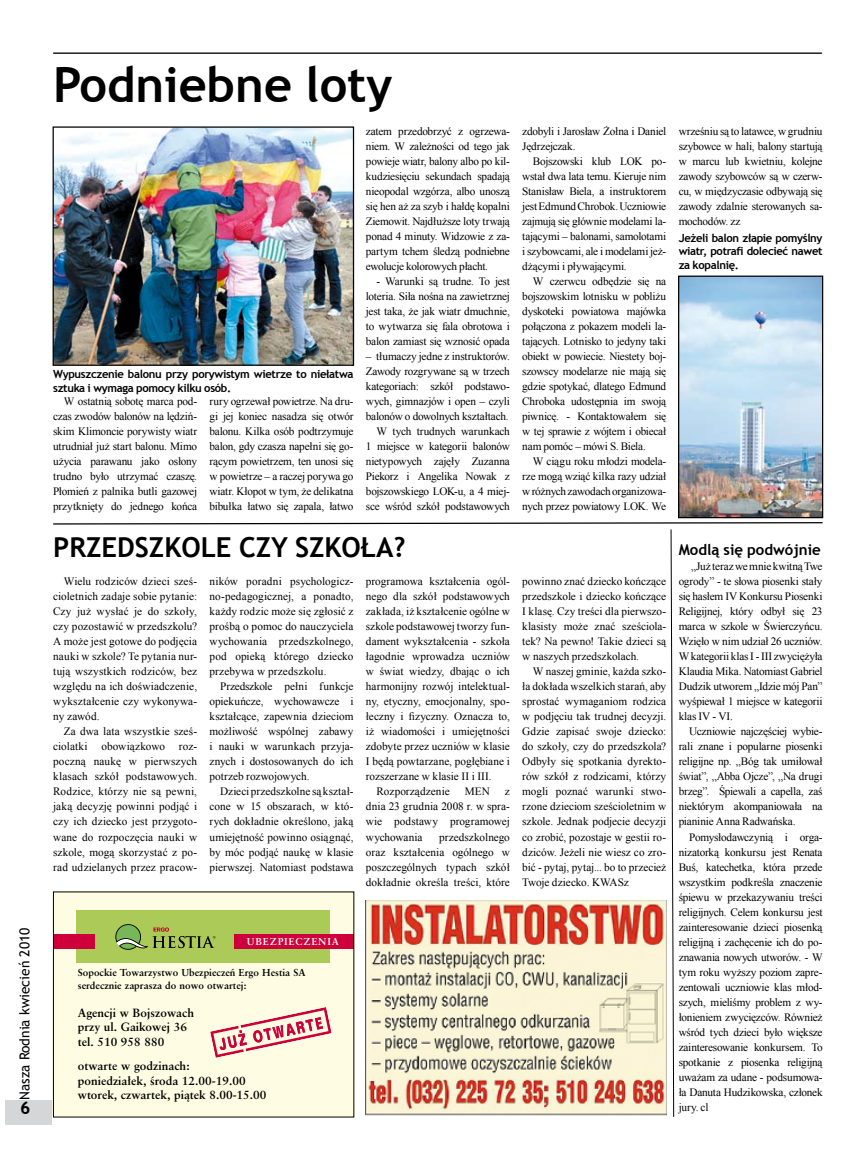
<style>
.page{position:relative;width:851px;height:1170px;background:#fff}
.page>*{position:absolute;margin:0;border:0;box-sizing:border-box;transform-origin:0 0}
.t1{font:700 48.75px "Trebuchet MS";color:#000}
.t2{font:700 27.5px "Trebuchet MS";color:#000}
.t3{font:700 15px "Trebuchet MS";color:#000}
.t4{font:13.75px "Trebuchet MS";color:#000}
.t5{font:700 12px/14.6px "Classical Garamond PL";color:#000}
.t6{font:11.25px/15px "Times New Roman";letter-spacing:-.01em;color:#000;text-align:justify}
.t7{font:700 11.25px/13.8px "Trebuchet MS";letter-spacing:-.03em;color:#000}
.t8{font:700 10.12px/13.2px "Classical Garamond PL";color:#000}
.t9{font:700 10px "Classical Garamond PL";letter-spacing:.08em;color:#fff}
</style>
<div class="page">
<div style="left:5px;top:1100px;width:46px;height:25px;background:#d5d6d7"></div>
<hr style="left:53px;top:53px;width:769px;height:1px;background:#d5d6d7">
<hr style="left:53px;top:53px;width:768px;height:1px;background:#000">
<img style="left:55px;top:128px;width:297px;height:236px">
<div style="left:53px;top:126px;width:301px;height:240px;border:1px solid #000"></div>
<img style="left:680px;top:277px;width:141px;height:239px">
<div style="left:678px;top:275px;width:145px;height:243px;border:1px solid #000"></div>
<svg style="left:52px;top:522px;width:771px;height:595px"></svg>
<p class="t4" style="left:16px;top:1099px;width:173px;rotate:-90deg">Nasza Rodnia kwiecień 2010</p>
<h1 class="t1" style="left:53px;top:54px;width:341px">Podniebne loty</h1>
<p class="t7" style="left:53px;top:367px;width:302px">Wypuszczenie balonu przy porywistym wietrze to niełatwa sztuka i wymaga pomocy kilku osób.</p>
<p class="t6" style="left:53px;top:394px;width:145px;text-indent:11px">W ostatnią sobotę marca pod&shy;czas zwodów balonów na lędziń&shy;skim Klimoncie porywisty wiatr utrudniał już start balonu. Mimo użycia parawanu jako osłony trudno było utrzymać czaszę.<br>Płomień z palnika butli gazowej przytknięty do jednego końca</p>
<p class="t6" style="left:209px;top:394px;width:145px">rury ogrzewał powietrze. Na dru&shy;gi jej koniec nasadza się otwór balonu. Kilka osób podtrzymuje balon, gdy czasza napełni się go&shy;rącym powietrzem, ten unosi się w powietrze – a raczej porywa go wiatr. Kłopot w tym, że delikatna bibułka łatwo się zapala, łatwo</p>
<p class="t6" style="left:366px;top:124px;width:145px">zatem przedobrzyć z ogrzewa&shy;niem. W zależności od tego jak powieje wiatr, balony albo po kil&shy;kudziesięciu sekundach spadają nieopodal wzgórza, albo unoszą się hen aż za szyb i hałdę kopalni Ziemowit. Najdłuższe loty trwają ponad 4 minuty. Widzowie z za&shy;partym tchem śledzą podniebne ewolucje kolorowych płacht.</p>
<p class="t6" style="left:366px;top:274px;width:145px;text-indent:11px">- Warunki są trudne. To jest loteria. Siła nośna na zawietrznej jest taka, że jak wiatr dmuchnie, to wytwarza się fala obrotowa i balon zamiast się wznosić opada</p>
<p class="t6" style="left:366px;top:349px;width:145px;text-align:right">– tłumaczy jedne z instruktorów.<br>Zawody rozgrywane są w trzech kategoriach: szkół podstawo&shy;wych, gimnazjów i open – czyli balonów o dowolnych kształtach.<br>W tych trudnych warunkach<br>1 miejsce w kategorii balonów nietypowych zajęły Zuzanna<br>Piekorz i Angelika Nowak z bojszowskiego LOK-u, a 4 miej&shy;sce wśród szkół podstawowych</p>
<h2 class="t2" style="left:53px;top:530px;width:354px">PRZEDSZKOLE CZY SZKOŁA?</h2>
<p class="t6" style="left:53px;top:574px;width:145px;text-indent:11px">Wielu rodziców dzieci sześ&shy;cioletnich zadaje sobie pytanie:<br>Czy już wysłać je do szkoły, czy pozostawić w przedszkolu?<br>A może jest gotowe do podjęcia nauki w szkole? Te pytania nur&shy;tują wszystkich rodziców, bez względu na ich doświadczenie, wykształcenie czy wykonywa&shy;ny zawód.</p>
<p class="t6" style="left:53px;top:724px;width:145px;text-indent:11px">Za dwa lata wszystkie sześ&shy;ciolatki obowiązkowo roz&shy;poczną naukę w pierwszych klasach szkół podstawowych.<br>Rodzice, którzy nie są pewni, jaką decyzję powinni podjąć i czy ich dziecko jest przygoto&shy;wane do rozpoczęcia nauki w szkole, mogą skorzystać z po&shy;rad udzielanych przez pracow-</p>
<p class="t6" style="left:209px;top:574px;width:145px">ników poradni psychologicz&shy;no-pedagogicznej, a ponadto, każdy rodzic może się zgłosić z prośbą o pomoc do nauczyciela wychowania przedszkolnego, pod opieką którego dziecko przebywa w przedszkolu.</p>
<p class="t6" style="left:209px;top:679px;width:145px;text-indent:11px">Przedszkole pełni funkcje opiekuńcze, wychowawcze i kształcące, zapewnia dzieciom możliwość wspólnej zabawy i nauki w warunkach przyja&shy;znych i dostosowanych do ich potrzeb rozwojowych.</p>
<p class="t6" style="left:209px;top:784px;width:145px;text-indent:11px">Dzieci przedszkolne są kształ&shy;cone w 15 obszarach, w któ&shy;rych dokładnie określono, jaką umiejętność powinno osiągnąć, by móc podjąć naukę w klasie pierwszej. Natomiast podstawa</p>
<p class="t6" style="left:366px;top:574px;width:145px">programowa kształcenia ogól-</p>
<p class="t6" style="left:366px;top:589px;width:145px">nego dla szkół podstawowych</p>
<p class="t6" style="left:366px;top:604px;width:145px">zakłada, iż kształcenie ogólne w</p>
<p class="t6" style="left:366px;top:619px;width:145px">szkole podstawowej tworzy fun-</p>
<p class="t6" style="left:366px;top:634px;width:145px">dament wykształcenia - szkoła</p>
<p class="t6" style="left:366px;top:649px;width:145px">łagodnie wprowadza uczniów</p>
<p class="t6" style="left:366px;top:664px;width:145px">w świat wiedzy, dbając o ich</p>
<p class="t6" style="left:366px;top:679px;width:145px">harmonijny rozwój intelektual-</p>
<p class="t6" style="left:366px;top:694px;width:145px">ny, etyczny, emocjonalny, spo-</p>
<p class="t6" style="left:366px;top:709px;width:145px">łeczny i fizyczny. Oznacza to,</p>
<p class="t6" style="left:366px;top:724px;width:145px">iż wiadomości i umiejętności</p>
<p class="t6" style="left:366px;top:739px;width:145px">zdobyte przez uczniów w klasie</p>
<p class="t6" style="left:366px;top:754px;width:145px">I będą powtarzane, pogłębiane i</p>
<p class="t6" style="left:366px;top:769px;width:127px">rozszerzane w klasie II i III.</p>
<p class="t6" style="left:376px;top:784px;width:75px">Rozporządzenie</p>
<p class="t6" style="left:464px;top:784px;width:27px">MEN</p>
<p class="t6" style="left:366px;top:784px;width:145px;text-indent:139px">z dnia 23 grudnia 2008 r. w spra&shy;wie podstawy programowej wychowania</p>
<p class="t6" style="left:366px;top:829px;width:145px;text-indent:73px">przedszkolnego oraz kształcenia ogólnego w poszczególnych typach szkół dokładnie określa treści, które</p>
<p class="t6" style="left:522px;top:124px;width:145px">zdobyli i Jarosław Żołna i Daniel<br>Jędrzejczak.</p>
<p class="t6" style="left:522px;top:154px;width:145px;text-indent:11px">Bojszowski klub LOK po&shy;wstał dwa lata temu. Kieruje nim Stanisław Biela, a instruktorem jest Edmund Chrobok. Uczniowie zajmują się głównie modelami la&shy;tającymi – balonami, samolotami i szybowcami, ale i modelami jeż&shy;dżącymi i pływającymi.</p>
<p class="t6" style="left:522px;top:274px;width:145px;text-indent:11px">W czerwcu odbędzie się na bojszowskim lotnisku w pobliżu dyskoteki powiatowa majówka połączona z pokazem modeli la&shy;tających. Lotnisko to jedyny taki obiekt w powiecie. Niestety boj&shy;szowscy modelarze nie mają się gdzie spotykać, dlatego Edmund Chroboka udostępnia im swoją piwnicę. - Kontaktowałem się w tej sprawie z wójtem i obiecał nam pomóc – mówi S. Biela.</p>
<p class="t6" style="left:522px;top:454px;width:145px;text-indent:11px">W ciągu roku młodzi modela&shy;rze mogą wziąć kilka razy udział w różnych zawodach organizowa&shy;nych przez powiatowy LOK. We</p>
<p class="t6" style="left:522px;top:574px;width:145px">powinno znać dziecko kończące przedszkole i dziecko kończące I klasę. Czy treści dla pierwszo&shy;klasisty może znać sześciola&shy;tek? Na pewno! Takie dzieci są w naszych przedszkolach.</p>
<p class="t6" style="left:522px;top:664px;width:145px;text-indent:11px">W naszej gminie, każda szko&shy;ła dokłada wszelkich starań, aby sprostać wymaganiom rodzica w podjęciu tak trudnej decyzji.<br>Gdzie zapisać swoje dziecko: do szkoły, czy do przedszkola?<br>Odbyły się spotkania dyrekto&shy;rów szkół z rodzicami, którzy mogli poznać warunki stwo&shy;rzone dzieciom sześcioletnim w szkole. Jednak podjecie decyzji co zrobić, pozostaje w gestii ro&shy;dziców. Jeżeli nie wiesz co zro&shy;bić - pytaj, pytaj... bo to przecież Twoje dziecko. KWASz</p>
<p class="t9" style="left:247px;top:935px;width:94px">UBEZPIECZENIA</p>
<p class="t8" style="left:78px;top:965px;width:229px">Sopockie Towarzystwo Ubezpieczeƒ Ergo Hestia SA serdecznie zaprasza do nowo otwartej:</p>
<p class="t5" style="left:78px;top:1005px;width:118px">Agencji w Bojszowach przy ul. Gaikowej 36 tel. 510 958 880</p>
<p class="t5" style="left:78px;top:1058px;width:190px">otwarte w godzinach:<br>poniedzia∏ek, Êroda 12.00-19.00 wtorek, czwartek, piàtek 8.00-15.00</p>
<p class="t6" style="left:678px;top:124px;width:145px">wrześniu są to latawce, w grudniu szybowce w hali, balony startują w marcu lub kwietniu, kolejne zawody szybowców są w czerw&shy;cu, w międzyczasie odbywają się zawody zdalnie sterowanych sa&shy;mochodów. zz</p>
<p class="t7" style="left:678px;top:231px;width:145px;text-align:justify">Jeżeli balon złapie pomyślny wiatr, potrafi dolecieć nawet za kopalnię.</p>
<h3 class="t3" style="left:678px;top:540px;width:144px">Modlą się podwójnie</h3>
<p class="t6" style="left:678px;top:559px;width:145px;text-indent:12px">„Już teraz we mnie kwitną Twe ogrody” - te słowa piosenki stały się hasłem IV Konkursu Piosenki Religijnej, który odbył się 23 marca w szkole w Świerczyńcu.<br>Wzięło w nim udział 26 uczniów.<br>W kategorii klas I - III zwyciężyła Klaudia Mika. Natomiast Gabriel Dudzik utworem „Idzie mój Pan” wyśpiewał 1 miejsce w kategorii klas IV - VI.</p>
<p class="t6" style="left:678px;top:724px;width:145px;text-indent:11px">Uczniowie najczęściej wybie&shy;rali znane i popularne piosenki religijne np. „Bóg tak umiłował świat”, „Abba Ojcze”, „Na drugi brzeg”. Śpiewali a capella, zaś niektórym akompaniowała na pianinie Anna Radwańska.</p>
<p class="t6" style="left:678px;top:829px;width:145px;text-indent:11px">Pomysłodawczynią i orga&shy;nizatorką konkursu jest Renata Buś, katechetka, która przede wszystkim podkreśla znaczenie śpiewu w przekazywaniu treści religijnych. Celem konkursu jest zainteresowanie dzieci piosenką religijną i zachęcenie ich do po&shy;znawania nowych utworów. - W tym roku wyższy poziom zapre&shy;zentowali uczniowie klas młod&shy;szych, mieliśmy problem z wy&shy;łonieniem zwycięzców. Również wśród tych dzieci było większe zainteresowanie konkursem. To spotkanie z piosenka religijną uważam za udane - podsumowa&shy;ła Danuta Hudzikowska, członek jury. cl</p>
</div>
